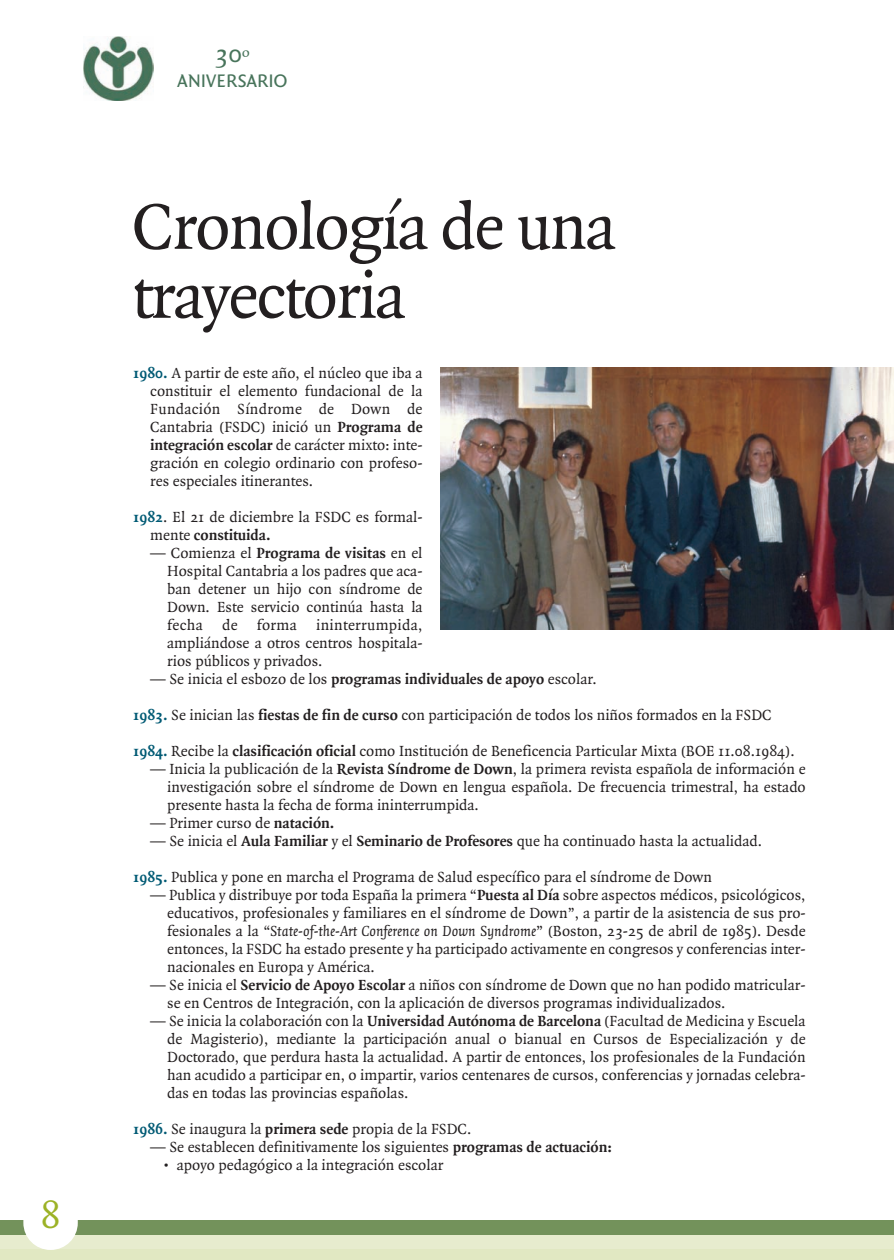
<style>
.page{position:relative;width:894px;height:1260px;background:#fff}
.page>*{position:absolute;margin:0;border:0;box-sizing:border-box;transform-origin:0 0}
.t1{font:69px/69px "Quadraat";letter-spacing:-.03em;color:#231f20}
.t2{font:39px "Quadraat";color:#9cb226}
.t3{font:27px "Quadraat";color:#48745b}
.t4{font:19.5px "Quadraat Sans Small Caps";color:#48745b}
.t5{font:15.75px/18px "Quadraat";color:#231f20;text-align:justify}
.s1{font-size:18px}
.s2{font-weight:700;color:#005a74}
.s3{font-weight:700}
.s4{font-family:"Quadraat Sans";font-style:italic}
.s5{font-style:italic}
</style>
<div class="page">
<div style="left:0;top:1221px;width:894px;height:39px;background:#e1e8c2"></div>
<div style="left:0;top:1221px;width:894px;height:28px;background:#e7ecce"></div>
<div style="left:0;top:1221px;width:894px;height:14px;background:#73925b"></div>
<div style="left:23px;top:1191px;width:55px;height:59px;background:#fff;border-radius:27px"></div>
<img style="left:84px;top:36px;width:69px;height:64px">
<img style="left:440px;top:368px;width:454px;height:261px">
<h2 class="t2" style="left:41px;top:1200px;width:21px">8</h2>
<h3 class="t3" style="left:215px;top:43px;width:36px">30<span class="s1">º</span></h3>
<p class="t4" style="left:177px;top:69px;width:111px">ANIVERSARIO</p>
<h1 class="t1" style="left:132px;top:197px;width:486px">Cronología de una trayectoria</h1>
<p class="t5" style="left:150px;top:365px;width:274px;text-indent:-17px"><span class="s2">1980.</span> A partir de este año, el núcleo que iba a constituir el elemento fundacional de la Fundación Síndrome de Down de Cantabria (FSDC) inició un <span class="s3">Programa de integración escolar</span> de carácter mixto: inte&shy;gración en colegio ordinario con profeso&shy;res especiales itinerantes.</p>
<p class="t5" style="left:150px;top:509px;width:274px;text-indent:-17px"><span class="s2">1982</span>. El 21 de diciembre la FSDC es formal&shy;mente <span class="s3">constituida.</span></p>
<p class="t5" style="left:167px;top:545px;width:257px;text-indent:-17px"><span class="s4">—</span> Comienza el <span class="s3">Programa de visitas</span> en el Hospital Cantabria a los padres que aca&shy;ban detener un hijo con síndrome de Down. Este servicio continúa hasta la fecha de forma ininterrumpida, ampliándose a otros centros hospitala&shy;rios públicos y privados.</p>
<p class="t5" style="left:150px;top:671px;width:448px"><span class="s4">—</span> Se inicia el esbozo de los <span class="s3">programas individuales de apoyo</span> escolar.</p>
<p class="t5" style="left:133px;top:707px;width:640px"><span class="s2">1983.</span> Se inician las <span class="s3">fiestas de fin de curso</span> con participación de todos los niños formados en la FSDC</p>
<p class="t5" style="left:133px;top:743px;width:663px"><span class="s2">1984.</span> Recibe la <span class="s3">clasificación oficial</span> como Institución de Beneficencia Particular Mixta (BOE 11.08.1984).</p>
<p class="t5" style="left:167px;top:761px;width:640px;text-indent:-17px"><span class="s4">—</span> Inicia la publicación de la <span class="s3">Revista Síndrome de Down</span>, la primera revista española de información e investigación sobre el síndrome de Down en lengua española. De frecuencia trimestral, ha estado presente hasta la fecha de forma ininterrumpida.</p>
<p class="t5" style="left:150px;top:815px;width:186px"><span class="s4">—</span> Primer curso de <span class="s3">natación.</span></p>
<p class="t5" style="left:150px;top:833px;width:613px"><span class="s4">—</span> Se inicia el <span class="s3">Aula Familiar</span> y el <span class="s3">Seminario de Profesores</span> que ha continuado hasta la actualidad.</p>
<p class="t5" style="left:133px;top:869px;width:580px"><span class="s2">1985.</span> Publica y pone en marcha el Programa de Salud específico para el síndrome de Down</p>
<p class="t5" style="left:167px;top:887px;width:640px;text-indent:-17px"><span class="s4">—</span> Publica y distribuye por toda España la primera “<span class="s3">Puesta al Día</span> sobre aspectos médicos, psicológicos, educativos, profesionales y familiares en el síndrome de Down”, a partir de la asistencia de sus pro&shy;fesionales a la “<span class="s5">State-of-the-Art Conference on Down Syndrome</span>” (Boston, 23-25 de abril de 1985). Desde entonces, la FSDC ha estado presente y ha participado activamente en congresos y conferencias inter&shy;nacionales en Europa y América.</p>
<p class="t5" style="left:167px;top:977px;width:640px;text-indent:-17px"><span class="s4">—</span> Se inicia el <span class="s3">Servicio de Apoyo Escolar</span> a niños con síndrome de Down que no han podido matricular&shy;se en Centros de Integración, con la aplicación de diversos programas individualizados.</p>
<p class="t5" style="left:167px;top:1013px;width:640px;text-indent:-17px"><span class="s4">—</span> Se inicia la colaboración con la <span class="s3">Universidad Autónoma de Barcelona</span> (Facultad de Medicina y Escuela de Magisterio), mediante la participación anual o bianual en Cursos de Especialización y de Doctorado, que perdura hasta la actualidad. A partir de entonces, los profesionales de la Fundación han acudido a participar en, o impartir, varios centenares de cursos, conferencias y jornadas celebra&shy;das en todas las provincias españolas.</p>
<p class="t5" style="left:133px;top:1121px;width:340px"><span class="s2">1986.</span> Se inaugura la <span class="s3">primera sede</span> propia de la FSDC.</p>
<p class="t5" style="left:150px;top:1139px;width:463px"><span class="s4">—</span> Se establecen definitivamente los siguientes <span class="s3">programas de actuación:</span></p>
<p class="t5" style="left:163px;top:1157px;width:282px">• apoyo pedagógico a la integración escolar</p>
</div>
